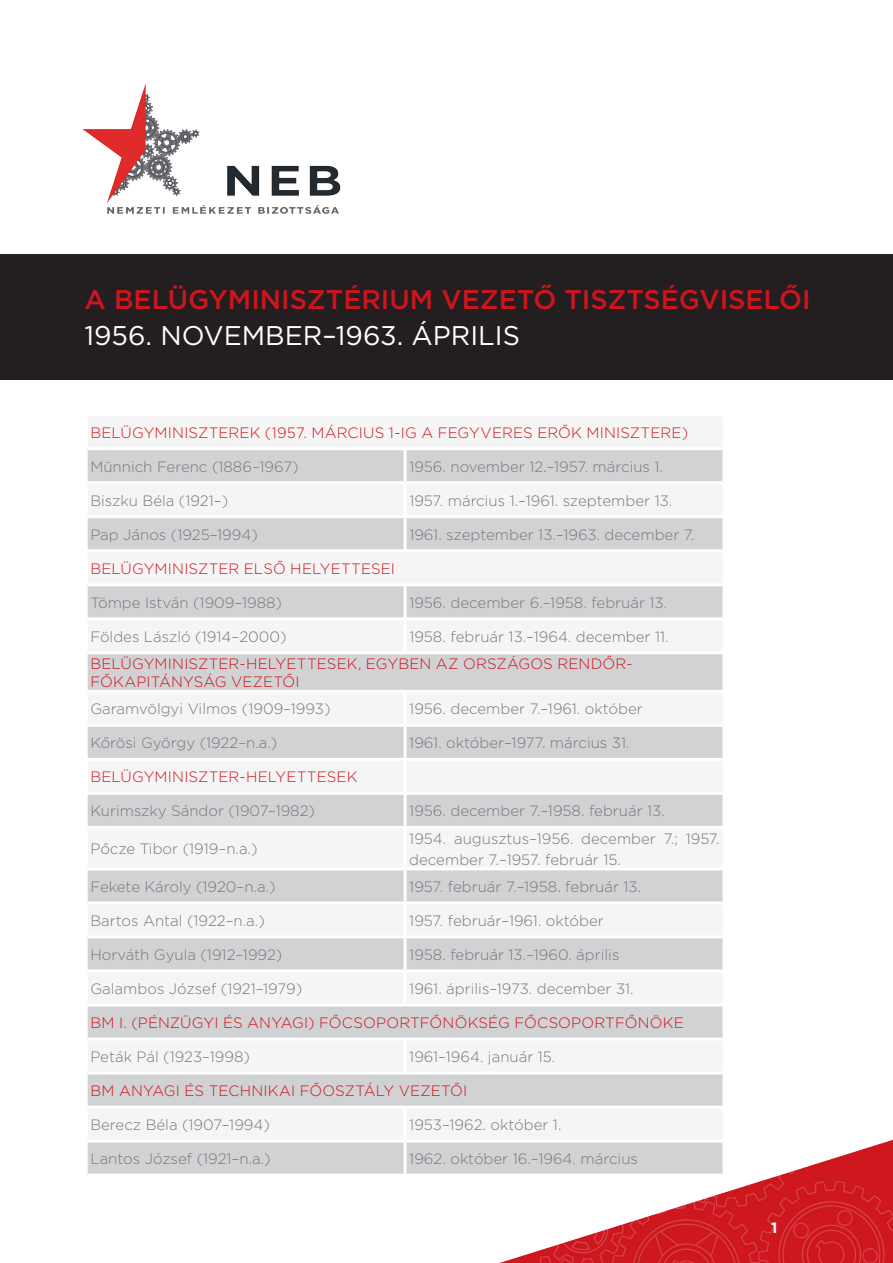
<style>
.page{position:relative;width:893px;height:1263px;background:#fff}
.page>*{position:absolute;margin:0;border:0;box-sizing:border-box;transform-origin:0 0}
.t1{font:500 27px "Gotham";color:#cd151d}
.t2{font:27px "Gotham";color:#fff}
.t3{font:300 15px/21px "Gotham";color:#76787b}
.t4{font:300 15px/18px "Gotham";letter-spacing:.01em;color:#cd151d}
.t5{font:700 15px "Gotham";color:#fff}
</style>
<div class="page">
<img style="left:500px;top:1140px;width:393px;height:123px">
<div style="left:0;top:254px;width:893px;height:125px;background:#231f20"></div>
<img style="left:82px;top:83px;width:259px;height:131px">
<svg style="left:88px;top:450px;width:634px;height:723px;fill:#d1d2d4"></svg>
<hr style="left:404px;top:450px;width:3px;height:31px;background:#fff">
<hr style="left:85px;top:481px;width:320px;height:3px;background:#fff">
<hr style="left:405px;top:481px;width:320px;height:3px;background:#fff">
<hr style="left:404px;top:484px;width:3px;height:31px;background:#fff">
<hr style="left:85px;top:515px;width:320px;height:3px;background:#fff">
<hr style="left:405px;top:515px;width:320px;height:3px;background:#fff">
<hr style="left:404px;top:518px;width:3px;height:31px;background:#fff">
<hr style="left:85px;top:549px;width:320px;height:3px;background:#fff">
<hr style="left:405px;top:549px;width:320px;height:3px;background:#fff">
<hr style="left:85px;top:583px;width:320px;height:3px;background:#fff">
<hr style="left:405px;top:583px;width:320px;height:3px;background:#fff">
<hr style="left:404px;top:586px;width:3px;height:31px;background:#fff">
<hr style="left:85px;top:617px;width:320px;height:3px;background:#fff">
<hr style="left:405px;top:617px;width:320px;height:3px;background:#fff">
<hr style="left:404px;top:620px;width:3px;height:31px;background:#fff">
<hr style="left:85px;top:651px;width:320px;height:3px;background:#fff">
<hr style="left:405px;top:651px;width:320px;height:3px;background:#fff">
<hr style="left:85px;top:690px;width:320px;height:3px;background:#fff">
<hr style="left:405px;top:690px;width:320px;height:3px;background:#fff">
<hr style="left:404px;top:693px;width:3px;height:31px;background:#fff">
<hr style="left:85px;top:724px;width:320px;height:3px;background:#fff">
<hr style="left:405px;top:724px;width:320px;height:3px;background:#fff">
<hr style="left:404px;top:727px;width:3px;height:31px;background:#fff">
<hr style="left:85px;top:758px;width:320px;height:3px;background:#fff">
<hr style="left:405px;top:758px;width:320px;height:3px;background:#fff">
<hr style="left:404px;top:761px;width:3px;height:31px;background:#fff">
<hr style="left:85px;top:792px;width:320px;height:3px;background:#fff">
<hr style="left:405px;top:792px;width:320px;height:3px;background:#fff">
<hr style="left:404px;top:795px;width:3px;height:31px;background:#fff">
<hr style="left:85px;top:826px;width:320px;height:3px;background:#fff">
<hr style="left:405px;top:826px;width:320px;height:3px;background:#fff">
<hr style="left:404px;top:829px;width:3px;height:38px;background:#fff">
<hr style="left:85px;top:867px;width:320px;height:3px;background:#fff">
<hr style="left:405px;top:867px;width:320px;height:3px;background:#fff">
<hr style="left:404px;top:870px;width:3px;height:31px;background:#fff">
<hr style="left:85px;top:901px;width:320px;height:3px;background:#fff">
<hr style="left:405px;top:901px;width:320px;height:3px;background:#fff">
<hr style="left:404px;top:904px;width:3px;height:31px;background:#fff">
<hr style="left:85px;top:935px;width:320px;height:3px;background:#fff">
<hr style="left:405px;top:935px;width:320px;height:3px;background:#fff">
<hr style="left:404px;top:938px;width:3px;height:31px;background:#fff">
<hr style="left:85px;top:969px;width:320px;height:3px;background:#fff">
<hr style="left:405px;top:969px;width:320px;height:3px;background:#fff">
<hr style="left:404px;top:972px;width:3px;height:31px;background:#fff">
<hr style="left:85px;top:1003px;width:320px;height:3px;background:#fff">
<hr style="left:405px;top:1003px;width:320px;height:3px;background:#fff">
<hr style="left:85px;top:1037px;width:320px;height:3px;background:#fff">
<hr style="left:405px;top:1037px;width:320px;height:3px;background:#fff">
<hr style="left:404px;top:1040px;width:3px;height:31px;background:#fff">
<hr style="left:85px;top:1071px;width:320px;height:3px;background:#fff">
<hr style="left:405px;top:1071px;width:320px;height:3px;background:#fff">
<hr style="left:85px;top:1105px;width:320px;height:3px;background:#fff">
<hr style="left:405px;top:1105px;width:320px;height:3px;background:#fff">
<hr style="left:404px;top:1108px;width:3px;height:31px;background:#fff">
<hr style="left:85px;top:1139px;width:320px;height:3px;background:#fff">
<hr style="left:405px;top:1139px;width:320px;height:3px;background:#fff">
<hr style="left:404px;top:1142px;width:3px;height:31px;background:#fff">
<hr style="left:722px;top:1142px;width:3px;height:31px;background:#fff">
<hr style="left:405px;top:1173px;width:320px;height:3px;background:#fff">
<h1 class="t1" style="left:85px;top:282px;width:728px">A BELÜGYMINISZTÉRIUM VEZETŐ TISZTSÉGVISELŐI</h1>
<h1 class="t2" style="left:85px;top:319px;width:437px">1956. NOVEMBER–1963. ÁPRILIS</h1>
<p class="t4" style="left:90px;top:423px;width:599px">Belügyminiszterek (1957. március 1-ig a fegyveres erők minisztere)</p>
<p class="t3" style="left:90px;top:455px;width:210px">M ünnich Ferenc (1886–1967)</p>
<p class="t3" style="left:409px;top:455px;width:255px">1956. november 12.–1957. március 1.</p>
<p class="t3" style="left:90px;top:489px;width:139px">Biszku Béla (1921–)</p>
<p class="t3" style="left:409px;top:489px;width:264px">1957. március 1.–1961. szeptember 13.</p>
<p class="t3" style="left:90px;top:524px;width:169px">Pap János (1925–1994)</p>
<p class="t3" style="left:409px;top:524px;width:287px">1961. szeptember 13.–1963. december 7.</p>
<p class="t4" style="left:90px;top:559px;width:306px">Belügyminiszter első helyettesei</p>
<p class="t3" style="left:90px;top:592px;width:193px">Tömpe I stván (1909–1988)</p>
<p class="t3" style="left:409px;top:592px;width:259px">1956. december 6.–1958. február 13.</p>
<p class="t3" style="left:90px;top:626px;width:198px">Földes László (1914–2000)</p>
<p class="t3" style="left:409px;top:626px;width:261px">1958. február 13.–1964. december 11.</p>
<p class="t4" style="left:90px;top:654px;width:544px">Belügyminiszter-helyettesek, egyben az Országos Rendőr&shy;főkapitányság vezetői</p>
<p class="t3" style="left:90px;top:698px;width:242px">Garamvölgyi Vilmos (1909–1993)</p>
<p class="t3" style="left:409px;top:698px;width:235px">1956. december 7.–1961. október</p>
<p class="t3" style="left:90px;top:732px;width:189px">Kőrösi György (1922–n.a.)</p>
<p class="t3" style="left:409px;top:732px;width:222px">1961. október–1977. március 31.</p>
<p class="t4" style="left:90px;top:768px;width:269px">Belügyminiszter-helyettesek</p>
<p class="t3" style="left:90px;top:800px;width:226px">Kurimszky Sándor (1907–1982)</p>
<p class="t3" style="left:409px;top:800px;width:257px">1956. december 7.–1958. február 13.</p>
<p class="t3" style="left:90px;top:838px;width:169px">Pőcze Tibor (1919–n.a.)</p>
<p class="t3" style="left:409px;top:827px;width:312px">1954. augusztus–1956. december 7.; 1957. december 7.–1957. február 15.</p>
<p class="t3" style="left:90px;top:876px;width:187px">Fekete Károly (1920–n.a.)</p>
<p class="t3" style="left:409px;top:876px;width:233px">1957. február 7.–1958. február 13.</p>
<p class="t3" style="left:90px;top:910px;width:176px">Bartos Antal (1922–n.a.)</p>
<p class="t3" style="left:409px;top:910px;width:196px">1957. február–1961. október</p>
<p class="t3" style="left:90px;top:944px;width:194px">H orváth Gyula (1912–1992)</p>
<p class="t3" style="left:409px;top:944px;width:212px">1958. február 13.–1960. április</p>
<p class="t3" style="left:90px;top:978px;width:213px">Galambos József (1921–1979)</p>
<p class="t3" style="left:409px;top:978px;width:226px">1961. április–1973. december 31.</p>
<p class="t4" style="left:90px;top:1013px;width:285px">BM I . (Pénzügyi és Anyagi) Főcsopo</p>
<p class="t4" style="left:399px;top:1013px;width:172px">rtfőnökség főcsopo</p>
<p class="t4" style="left:595px;top:1013px;width:91px">rtfőnöke</p>
<p class="t3" style="left:90px;top:1046px;width:161px">Peták Pál (1923–1998)</p>
<p class="t3" style="left:409px;top:1046px;width:148px">1961–1964. január 15.</p>
<p class="t4" style="left:90px;top:1081px;width:378px">BM Anyagi és Technikai Főosztály vezetői</p>
<p class="t3" style="left:90px;top:1114px;width:181px">Berecz Béla (1907–1994)</p>
<p class="t3" style="left:409px;top:1114px;width:154px">1953–1962. október 1.</p>
<p class="t3" style="left:90px;top:1148px;width:182px">Lantos József (1921–n.a.)</p>
<p class="t3" style="left:409px;top:1148px;width:230px">1962. október 16.–1964. március</p>
<p class="t5" style="left:771px;top:1218px;width:8px">1</p>
</div>
